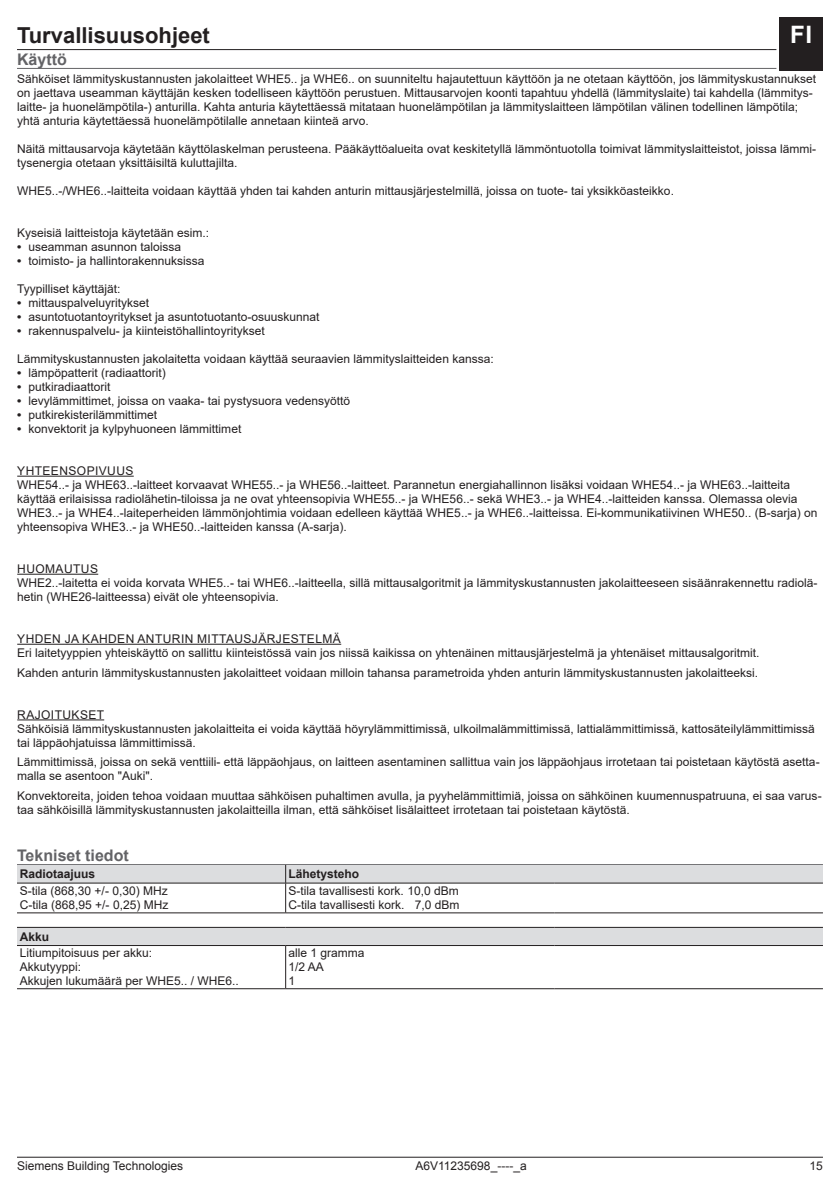
<style>
.page{position:relative;width:840px;height:1191px;background:#fff}
.page>*{position:absolute;margin:0;border:0;box-sizing:border-box;transform-origin:0 0}
.t1{font:700 24px "Arial";color:#fff}
.t2{font:700 22px "Arial";color:#231f20}
.t3{font:700 16px "Arial";color:#636366}
.t4{font:12px/14px "Arial";color:#231f20}
.t5{font:700 12px "Arial";color:#231f20}
.s1{font-weight:700}
</style>
<div class="page">
<hr style="left:17px;top:1156px;width:805px;height:1px;background:#231f20">
<div style="left:778px;top:17px;width:44px;height:54px;background:#231f20"></div>
<hr style="left:17px;top:49px;width:759px;height:1px;background:#231f20">
<hr style="left:17px;top:68px;width:759px;height:1px;background:#636366">
<hr style="left:17px;top:476px;width:117px;height:1px;background:#231f20">
<hr style="left:17px;top:574px;width:81px;height:1px;background:#231f20">
<hr style="left:17px;top:644px;width:324px;height:1px;background:#231f20">
<hr style="left:17px;top:719px;width:87px;height:1px;background:#231f20">
<hr style="left:17px;top:864px;width:805px;height:1px;background:#636366">
<hr style="left:17px;top:912px;width:268px;height:1px;background:#231f20">
<hr style="left:285px;top:912px;width:269px;height:1px;background:#231f20">
<hr style="left:554px;top:912px;width:268px;height:1px;background:#231f20">
<svg style="left:17px;top:865px;width:805px;height:47px"></svg>
<div style="left:17px;top:928px;width:805px;height:17px;background:#dcdddf"></div>
<hr style="left:285px;top:945px;width:1px;height:43px;background:#231f20">
<hr style="left:17px;top:927px;width:268px;height:1px;background:#231f20">
<hr style="left:285px;top:927px;width:269px;height:1px;background:#231f20">
<hr style="left:554px;top:927px;width:268px;height:1px;background:#231f20">
<hr style="left:17px;top:988px;width:268px;height:1px;background:#231f20">
<hr style="left:285px;top:988px;width:269px;height:1px;background:#231f20">
<hr style="left:554px;top:988px;width:268px;height:1px;background:#231f20">
<hr style="left:17px;top:945px;width:268px;height:1px;background:#231f20">
<hr style="left:285px;top:945px;width:269px;height:1px;background:#231f20">
<hr style="left:554px;top:945px;width:268px;height:1px;background:#231f20">
<h1 class="t1" style="left:789px;top:18px;width:24px">FI</h1>
<h2 class="t2" style="left:17px;top:20px;width:194px">Turvallisuusohjeet</h2>
<h3 class="t3" style="left:17px;top:48px;width:51px">Käyttö</h3>
<p class="t4" style="left:17px;top:71px;width:800px">Sähköiset lämmityskustannusten jakolaitteet WHE5.. ja WHE6.. on suunniteltu hajautettuun käyttöön ja ne otetaan käyttöön, jos lämmityskustannukset on jaettava useamman käyttäjän kesken todelliseen käyttöön perustuen. Mittausarvojen koonti tapahtuu yhdellä (lämmityslaite) tai kahdella (lämmitys&shy;laitte- ja huonelämpötila-) anturilla. Kahta anturia käytettäessä mitataan huonelämpötilan ja lämmityslaitteen lämpötilan välinen todellinen lämpötila; yhtä anturia käytettäessä huonelämpötilalle annetaan kiinteä arvo.</p>
<p class="t4" style="left:17px;top:141px;width:800px">Näitä mittausarvoja käytetään käyttölaskelman perusteena. Pääkäyttöalueita ovat keskitetyllä lämmöntuotolla toimivat lämmityslaitteistot, joissa lämmi&shy;tysenergia otetaan yksittäisiltä kuluttajilta.</p>
<p class="t4" style="left:17px;top:183px;width:658px">WHE5..-/WHE6..-laitteita voidaan käyttää yhden tai kahden anturin mittausjärjestelmillä, joissa on tuote- tai yksikköasteikko.</p>
<p class="t4" style="left:17px;top:225px;width:194px">Kyseisiä laitteistoja käytetään esim.:</p>
<p class="t4" style="left:17px;top:239px;width:166px"><span class="s1">•</span> useamman asunnon taloissa</p>
<p class="t4" style="left:17px;top:253px;width:189px"><span class="s1">•</span> toimisto- ja hallintorakennuksissa</p>
<p class="t4" style="left:17px;top:281px;width:105px">Tyypilliset käyttäjät:</p>
<p class="t4" style="left:17px;top:295px;width:134px"><span class="s1">•</span> mittauspalveluyritykset</p>
<p class="t4" style="left:17px;top:309px;width:304px"><span class="s1">•</span> asuntotuotantoyritykset ja asuntotuotanto-osuuskunnat</p>
<p class="t4" style="left:17px;top:323px;width:249px"><span class="s1">•</span> rakennuspalvelu- ja kiinteistöhallintoyritykset</p>
<p class="t4" style="left:17px;top:351px;width:478px">Lämmityskustannusten jakolaitetta voidaan käyttää seuraavien lämmityslaitteiden kanssa:</p>
<p class="t4" style="left:17px;top:365px;width:150px"><span class="s1">•</span> lämpöpatterit (radiaattorit)</p>
<p class="t4" style="left:17px;top:379px;width:95px"><span class="s1">•</span> putkiradiaattorit</p>
<p class="t4" style="left:17px;top:393px;width:334px"><span class="s1">•</span> levylämmittimet, joissa on vaaka- tai pystysuora vedensyöttö</p>
<p class="t4" style="left:17px;top:407px;width:142px"><span class="s1">•</span> putkirekisterilämmittimet</p>
<p class="t4" style="left:17px;top:421px;width:226px"><span class="s1">•</span> konvektorit ja kylpyhuoneen lämmittimet</p>
<p class="t4" style="left:17px;top:463px;width:801px">YHTEENSOPIVUUS<br>WHE54..- ja WHE63..-laitteet korvaavat WHE55..- ja WHE56..-laitteet. Parannetun energiahallinnon lisäksi voidaan WHE54..- ja WHE63..-laitteita käyttää erilaisissa radiolähetin-tiloissa ja ne ovat yhteensopivia WHE55..- ja WHE56..- sekä WHE3..- ja WHE4..-laitteiden kanssa. Olemassa olevia WHE3..- ja WHE4..-laiteperheiden lämmönjohtimia voidaan edelleen käyttää WHE5..- ja WHE6..-laitteissa. Ei-kommunikatiivinen WHE50.. (B-sarja) on yhteensopiva WHE3..- ja WHE50..-laitteiden kanssa (A-sarja).</p>
<p class="t4" style="left:17px;top:561px;width:801px">HUOMAUTUS<br>WHE2..-laitetta ei voida korvata WHE5..- tai WHE6..-laitteella, sillä mittausalgoritmit ja lämmityskustannusten jakolaitteeseen sisäänrakennettu radiolä&shy;hetin (WHE26-laitteessa) eivät ole yhteensopivia.</p>
<p class="t4" style="left:17px;top:631px;width:743px">YHDEN JA KAHDEN ANTURIN MITTAUSJÄRJESTELMÄ<br>Eri laitetyyppien yhteiskäyttö on sallittu kiinteistössä vain jos niissä kaikissa on yhtenäinen mittausjärjestelmä ja yhtenäiset mittausalgoritmit.</p>
<p class="t4" style="left:17px;top:665px;width:742px">Kahden anturin lämmityskustannusten jakolaitteet voidaan milloin tahansa parametroida yhden anturin lämmityskustannusten jakolaitteeksi.</p>
<p class="t4" style="left:17px;top:707px;width:798px">RAJOITUKSET<br>Sähköisiä lämmityskustannusten jakolaitteita ei voida käyttää höyrylämmittimissä, ulkoilmalämmittimissä, lattialämmittimissä, kattosäteilylämmittimissä tai läppäohjatuissa lämmittimissä.</p>
<p class="t4" style="left:17px;top:755px;width:803px">Lämmittimissä, joissa on sekä venttiili- että läppäohjaus, on laitteen asentaminen sallittua vain jos läppäohjaus irrotetaan tai poistetaan käytöstä asetta&shy;malla se asentoon "Auki".</p>
<p class="t4" style="left:17px;top:789px;width:805px">Konvektoreita, joiden tehoa voidaan muuttaa sähköisen puhaltimen avulla, ja pyyhelämmittimiä, joissa on sähköinen kuumennuspatruuna, ei saa varus&shy;taa sähköisillä lämmityskustannusten jakolaitteilla ilman, että sähköiset lisälaitteet irrotetaan tai poistetaan käytöstä.</p>
<h3 class="t3" style="left:17px;top:844px;width:113px">Tekniset tiedot</h3>
<p class="t5" style="left:20px;top:865px;width:77px">Radiotaajuus</p>
<p class="t5" style="left:288px;top:865px;width:72px">Lähetysteho</p>
<p class="t4" style="left:20px;top:883px;width:150px">S-tila (868,30 +/- 0,30) MHz<br>C-tila (868,95 +/- 0,25) MHz</p>
<p class="t4" style="left:288px;top:883px;width:172px">S-tila tavallisesti kork. 10,0 dBm<br>C-tila tavallisesti kork. 7,0 dBm</p>
<p class="t5" style="left:20px;top:928px;width:31px">Akku</p>
<p class="t4" style="left:20px;top:945px;width:220px">Litiumpitoisuus per akku:<br>Akkutyyppi:<br>Akkujen lukumäärä per WHE5.. / WHE6..</p>
<p class="t4" style="left:288px;top:945px;width:78px">alle 1 gramma<br>1/2 AA<br>1</p>
<p class="t4" style="left:17px;top:1158px;width:167px">Siemens Building Technologies</p>
<p class="t4" style="left:415px;top:1158px;width:113px">A6V11235698_----_a</p>
<p class="t4" style="left:809px;top:1158px;width:15px">15</p>
</div>
